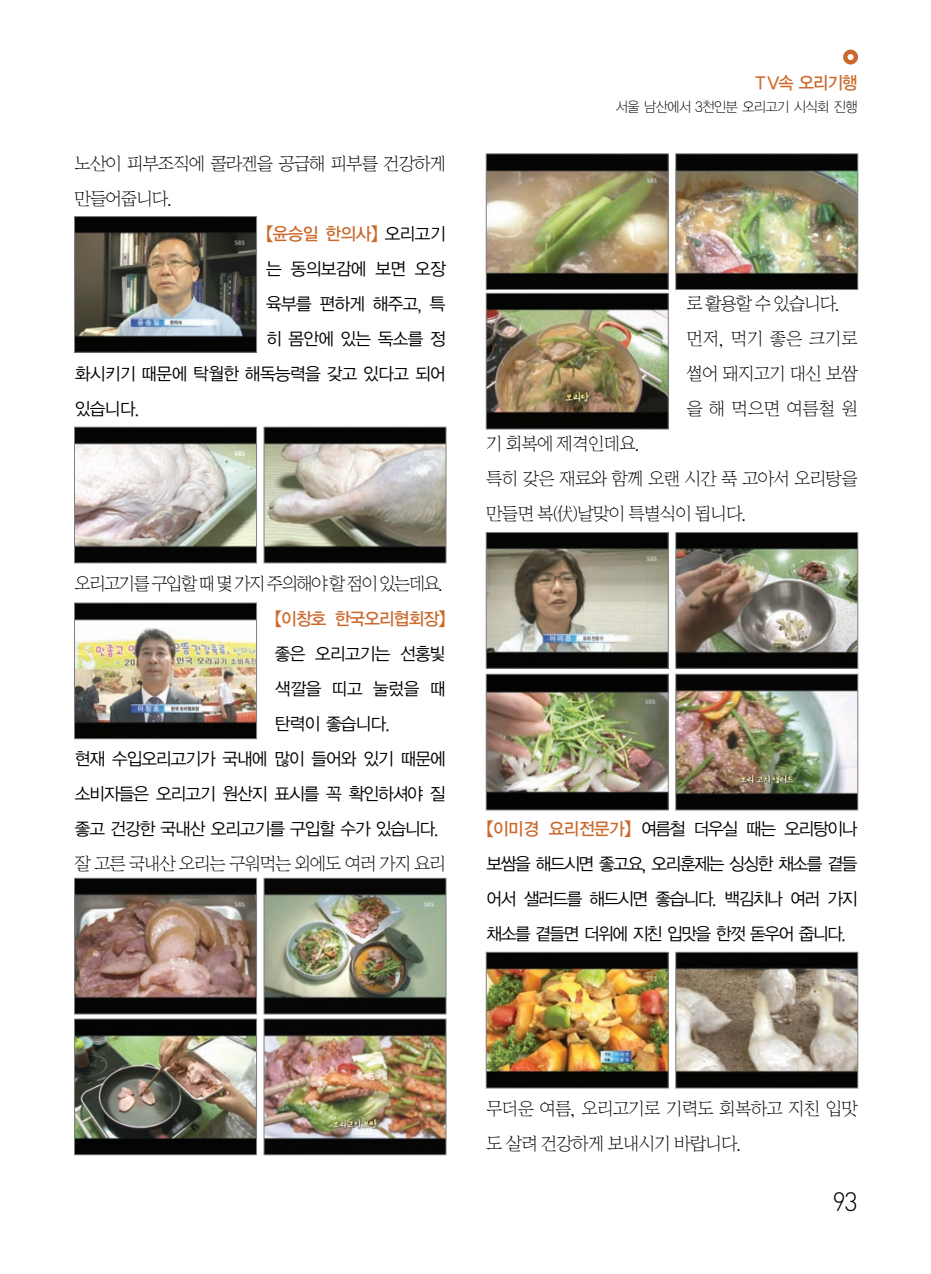
<style>
.page{position:relative;width:931px;height:1274px;background:#fff}
.page>*{position:absolute;margin:0;border:0;box-sizing:border-box;transform-origin:0 0}
.t1{font:300 26.25px "DIN";color:#000}
.t2{font:17.5px/35px "Y Sin";letter-spacing:-.075em;color:#000}
.t3{font:17.5px "YGO12";letter-spacing:-.135em;color:#000}
.t4{font:17.5px/35px "YGO12";letter-spacing:-.16em;color:#000;text-align:center}
.t5{font:17.5px "YGO12";letter-spacing:-.115em;color:#000}
.t6{font:17.5px "YGO13";letter-spacing:-.125em;color:#cb692c}
.t7{font:17.5px "Y Sin";letter-spacing:-.12em;color:#000;scale:.96 1}
.t8{font:17.5px "Y Sin";letter-spacing:-.095em;color:#000}
.t9{font:17.5px "YGO13";letter-spacing:-.125em;color:#cb692c;scale:.95 1}
.t10{font:14px "YGO11";letter-spacing:-.125em;color:#000;scale:.95 1}
.s1{font-family:"YGO12";color:#000}
.s2{font-family:"YGO13";color:#cb692c}
</style>
<div class="page">
<img style="left:488px;top:534px;width:179px;height:133px">
<div style="left:486px;top:532px;width:183px;height:137px;border:1px solid #808080"></div>
<img style="left:677px;top:534px;width:179px;height:133px">
<div style="left:675px;top:532px;width:183px;height:137px;border:1px solid #808080"></div>
<img style="left:488px;top:676px;width:179px;height:132px">
<div style="left:486px;top:674px;width:183px;height:136px;border:1px solid #808080"></div>
<img style="left:677px;top:676px;width:179px;height:132px">
<div style="left:675px;top:674px;width:183px;height:136px;border:1px solid #808080"></div>
<img style="left:488px;top:954px;width:179px;height:132px">
<div style="left:486px;top:952px;width:183px;height:136px;border:1px solid #808080"></div>
<img style="left:677px;top:954px;width:179px;height:132px">
<div style="left:675px;top:952px;width:183px;height:136px;border:1px solid #808080"></div>
<img style="left:76px;top:429px;width:179px;height:132px">
<div style="left:74px;top:427px;width:183px;height:136px;border:1px solid #808080"></div>
<img style="left:76px;top:605px;width:179px;height:132px">
<div style="left:74px;top:603px;width:183px;height:136px;border:1px solid #808080"></div>
<img style="left:76px;top:218px;width:179px;height:133px">
<div style="left:74px;top:216px;width:183px;height:137px;border:1px solid #808080"></div>
<img style="left:266px;top:429px;width:178px;height:132px">
<div style="left:264px;top:427px;width:182px;height:136px;border:1px solid #808080"></div>
<img style="left:76px;top:880px;width:179px;height:132px">
<div style="left:74px;top:878px;width:183px;height:136px;border:1px solid #808080"></div>
<img style="left:266px;top:880px;width:178px;height:132px">
<div style="left:264px;top:878px;width:182px;height:136px;border:1px solid #808080"></div>
<img style="left:76px;top:1021px;width:179px;height:132px">
<div style="left:74px;top:1019px;width:183px;height:136px;border:1px solid #808080"></div>
<img style="left:266px;top:1021px;width:178px;height:132px">
<div style="left:264px;top:1019px;width:182px;height:136px;border:1px solid #808080"></div>
<img style="left:488px;top:155px;width:179px;height:133px">
<div style="left:486px;top:153px;width:183px;height:137px;border:1px solid #808080"></div>
<img style="left:677px;top:155px;width:179px;height:133px">
<div style="left:675px;top:153px;width:183px;height:137px;border:1px solid #808080"></div>
<img style="left:488px;top:295px;width:179px;height:132px">
<div style="left:486px;top:293px;width:183px;height:136px;border:1px solid #808080"></div>
<div style="left:843px;top:50px;width:15px;height:15px;border:4px solid #cb692c;border-radius:50%"></div>
<p class="t2" style="left:74px;top:147px;width:374px">노산이 피부조직에 콜라겐을 공급해 피부를 건강하게 만들어줍니다.</p>
<p class="t6" style="left:257px;top:226px;width:191px">【윤승일 한의사】<span class="s1">오리고기</span></p>
<p class="t5" style="left:266px;top:261px;width:182px">는 동의보감에 보면 오장</p>
<p class="t5" style="left:266px;top:296px;width:182px">육부를 편하게 해주고, 특</p>
<p class="t3" style="left:266px;top:331px;width:182px">히 몸안에 있는 독소를 정</p>
<p class="t5" style="left:74px;top:366px;width:374px">화시키기 때문에 탁월한 해독능력을 갖고 있다고 되어</p>
<p class="t3" style="left:74px;top:401px;width:67px">있습니다.</p>
<p class="t7" style="left:74px;top:576px;width:387px">오리고기를 구입할 때 몇 가지 주의해야할 점이 있는데요.</p>
<p class="t6" style="left:266px;top:611px;width:190px">【이창호 한국오리협회장】</p>
<p class="t3" style="left:274px;top:646px;width:173px">좋은 오리고기는 선홍빛</p>
<p class="t3" style="left:274px;top:681px;width:174px">색깔을 띠고 눌렀을 때</p>
<p class="t3" style="left:274px;top:716px;width:118px">탄력이 좋습니다.</p>
<p class="t3" style="left:74px;top:751px;width:374px">현재 수입오리고기가 국내에 많이 들어와 있기 때문에</p>
<p class="t3" style="left:74px;top:786px;width:374px">소비자들은 오리고기 원산지 표시를 꼭 확인하셔야 질</p>
<p class="t3" style="left:74px;top:821px;width:367px">좋고 건강한 국내산 오리고기를 구입할 수가 있습니다.</p>
<p class="t8" style="left:74px;top:856px;width:374px">잘 고른 국내산 오리는 구워먹는 외에도 여러 가지 요리</p>
<p class="t9" style="left:755px;top:75px;width:110px">TV속 오리기행</p>
<p class="t10" style="left:615px;top:101px;width:257px">서울 남산에서 3천인분 오리고기 시식회 진행</p>
<p class="t2" style="left:686px;top:287px;width:173px">로 활용할 수 있습니다. 먼저, 먹기 좋은 크기로 썰어 돼지고기 대신 보쌈 을 해 먹으면 여름철 원</p>
<p class="t2" style="left:486px;top:427px;width:374px">기 회복에 제격인데요.<br>특히 갖은 재료와 함께 오랜 시간 푹 고아서 오리탕을 만들면 복(伏)날맞이 특별식이 됩니다.</p>
<p class="t4" style="left:477px;top:812px;width:382px"><span class="s2">【이미경 요리전문가】</span>여름철 더우실 때는 오리탕이나 보쌈을 해드시면 좋고요, 오리훈제는 싱싱한 채소를 곁들 어서 샐러드를 해드시면 좋습니다. 백김치나 여러 가지 채소를 곁들면 더위에 지친 입맛을 한껏 돋우어 줍니다.</p>
<p class="t2" style="left:486px;top:1092px;width:374px">무더운 여름, 오리고기로 기력도 회복하고 지친 입맛 도 살려 건강하게 보내시기 바랍니다.</p>
<h1 class="t1" style="left:832px;top:1192px;width:27px">93</h1>
</div>
